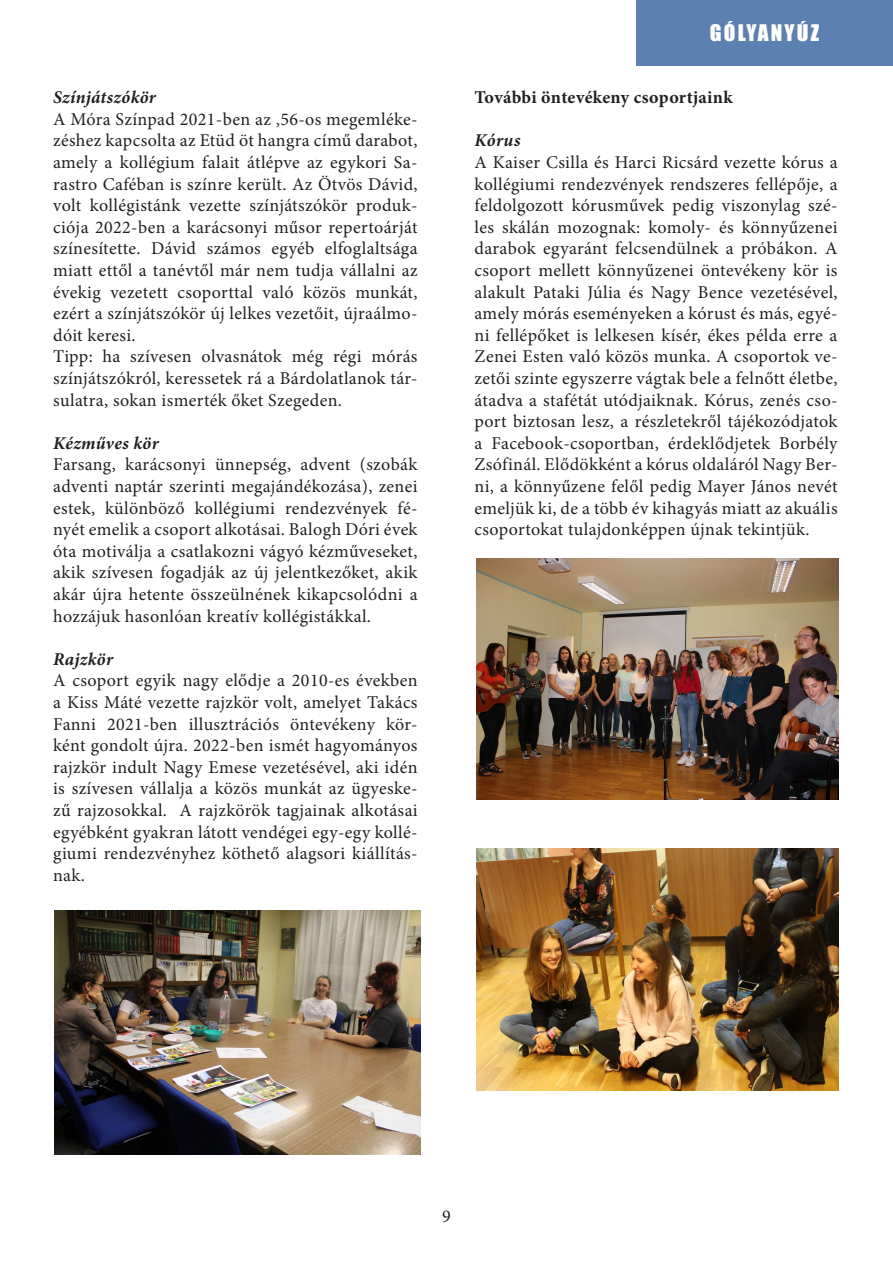
<style>
.page{position:relative;width:893px;height:1263px;background:#fff}
.page>*{position:absolute;margin:0;border:0;box-sizing:border-box;transform-origin:0 0}
.t1{font:21px "Impact";letter-spacing:.1em;color:#fff}
.t2{font:18px/21.6px "Minion Pro";letter-spacing:.02em;color:#231f20;text-align:justify}
.t3{font:italic 700 18px "Minion Pro";letter-spacing:.015em;color:#231f20}
.t4{font:700 18px "Minion Pro";letter-spacing:.015em;color:#231f20}
</style>
<div class="page">
<div style="left:636px;top:0;width:257px;height:65px;background:#5c81b1"></div>
<img style="left:54px;top:910px;width:367px;height:245px">
<img style="left:476px;top:558px;width:363px;height:242px">
<img style="left:476px;top:848px;width:363px;height:242px">
<p class="t3" style="left:53px;top:85px;width:104px">Színjátszókör</p>
<p class="t2" style="left:53px;top:108px;width:366px">A Móra Színpad 2021-ben az ‚56-os megemléke&shy;zéshez kapcsolta az Etüd öt hangra című darabot, amely a kollégium falait átlépve az egykori Sa&shy;rastro Caféban is színre került. Az Ötvös Dávid, volt kollégistánk vezette színjátszókör produk&shy;ciója 2022-ben a karácsonyi műsor repertoárját színesítette. Dávid számos egyéb elfoglaltsága miatt ettől a tanévtől már nem tudja vállalni az évekig vezetett csoporttal való közös munkát, ezért a színjátszókör új lelkes vezetőit, újraálmo&shy;dóit keresi.</p>
<p class="t2" style="left:53px;top:346px;width:366px">Tipp: ha szívesen olvasnátok még régi mórás színjátszókról, keressetek rá a Bárdolatlanok tár&shy;sulatra, sokan ismerték őket Szegeden.</p>
<p class="t3" style="left:53px;top:430px;width:107px">Kézműves kör</p>
<p class="t2" style="left:53px;top:454px;width:366px">Farsang, karácsonyi ünnepség, advent (szobák adventi naptár szerinti megajándékozása), zenei estek, különböző kollégiumi rendezvények fé&shy;nyét emelik a csoport alkotásai. Balogh Dóri évek óta motiválja a csatlakozni vágyó kézműveseket, akik szívesen fogadják az új jelentkezőket, akik akár újra hetente összeülnének kikapcsolódni a hozzájuk hasonlóan kreatív kollégistákkal.</p>
<p class="t3" style="left:53px;top:646px;width:61px">Rajzkör</p>
<p class="t2" style="left:53px;top:670px;width:366px">A csoport egyik nagy elődje a 2010-es években a Kiss Máté vezette rajzkör volt, amelyet Takács Fanni 2021-ben illusztrációs öntevékeny kör&shy;ként gondolt újra. 2022-ben ismét hagyományos rajzkör indult Nagy Emese vezetésével, aki idén is szívesen vállalja a közös munkát az ügyeske&shy;zű rajzosokkal. A rajzkörök tagjainak alkotásai egyébként gyakran látott vendégei egy-egy kollé&shy;giumi rendezvényhez köthető alagsori kiállítás&shy;nak.</p>
<p class="t1" style="left:710px;top:16px;width:111px">GÓLYANYÚZ</p>
<p class="t4" style="left:475px;top:85px;width:260px">További öntevékeny csoportjaink</p>
<p class="t3" style="left:475px;top:128px;width:47px">Kórus</p>
<p class="t2" style="left:475px;top:151px;width:365px">A Kaiser Csilla és Harci Ricsárd vezette kórus a kollégiumi rendezvények rendszeres fellépője, a feldolgozott kórusművek pedig viszonylag szé&shy;les skálán mozognak: komoly- és könnyűzenei darabok egyaránt felcsendülnek a próbákon. A csoport mellett könnyűzenei öntevékeny kör is alakult Pataki Júlia és Nagy Bence vezetésével, amely mórás eseményeken a kórust és más, egyé&shy;ni fellépőket is lelkesen kísér, ékes példa erre a Zenei Esten való közös munka. A csoportok ve&shy;zetői szinte egyszerre vágtak bele a felnőtt életbe, átadva a stafétát utódjaiknak. Kórus, zenés cso&shy;port biztosan lesz, a részletekről tájékozódjatok a Facebook-csoportban, érdeklődjetek Borbély Zsófinál. Elődökként a kórus oldaláról Nagy Ber&shy;ni, a könnyűzene felől pedig Mayer János nevét emeljük ki, de a több év kihagyás miatt az akuális csoportokat tulajdonképpen újnak tekintjük.</p>
<p class="t2" style="left:442px;top:1205px;width:10px">9</p>
</div>
